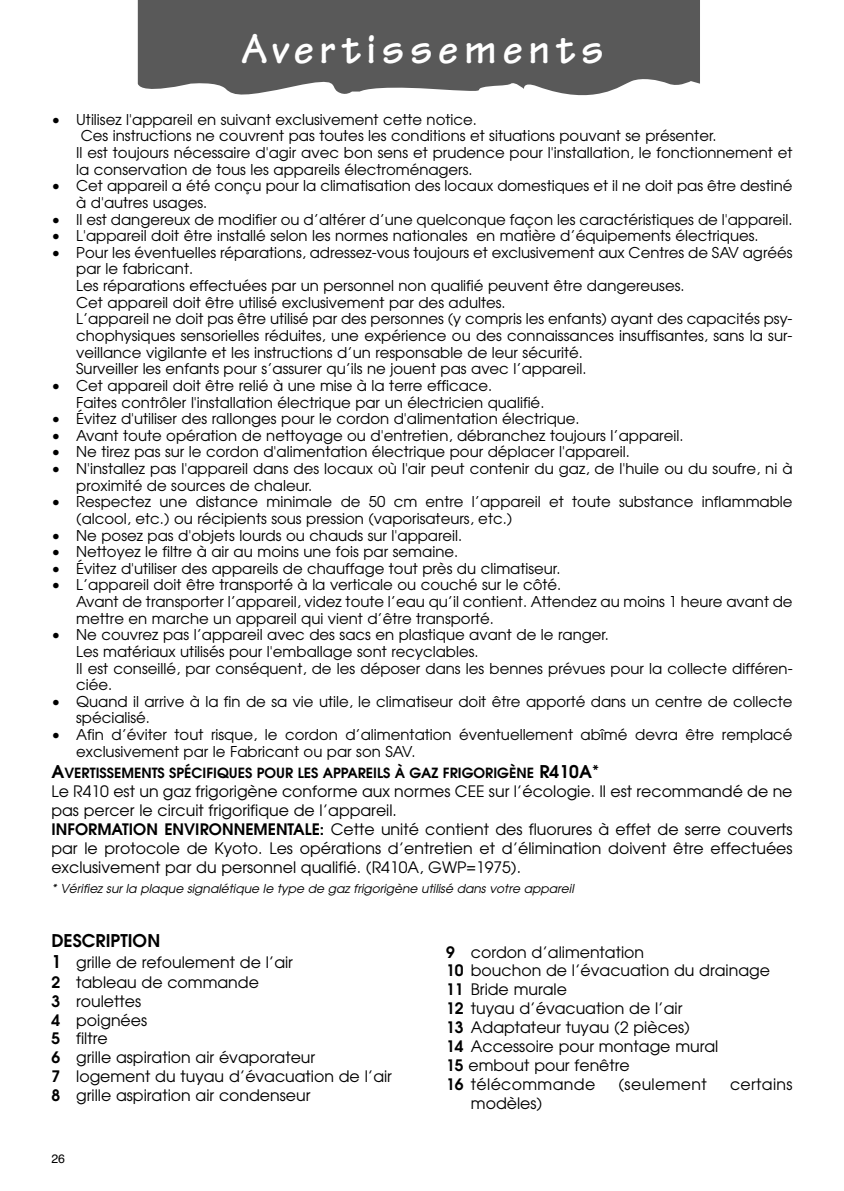
<style>
.page{position:relative;width:844px;height:1191px;background:#fff}
.page>*{position:absolute;margin:0;border:0;box-sizing:border-box;transform-origin:0 0}
.t1{font:700 43.75px "Tekton";letter-spacing:.125em;color:#fff}
.t2{font:600 17.5px "Avant Garde";color:#000}
.t3{font:15.75px/18.9px "Avant Garde";color:#000}
.t4{font:15.75px "Avant Garde";letter-spacing:.02em;color:#000}
.t5{font:14.88px/16.6px "Avant Garde";color:#000}
.t6{font:600 14px "Avant Garde";color:#000}
.t7{font:italic 12.25px "Avant Garde";color:#000}
.t8{font:12.25px "Helvetica";color:#000}
.s1{font-size:17.5px}
.s2{font-weight:600}
.s3{font-weight:600;font-size:17.5px}
</style>
<div class="page">
<svg style="left:138px;top:0;width:561px;height:96px;background:#676767"></svg>
<h1 class="t1" style="left:240px;top:34px;width:364px">Avertissements</h1>
<p class="t5" style="left:51px;top:112px;width:427px">• Utilisez l'appareil en suivant exclusivement cette notice.</p>
<p class="t5" style="left:81px;top:129px;width:637px">Ces instructions ne couvrent pas toutes les conditions et situations pouvant se présenter.</p>
<p class="t5" style="left:76px;top:146px;width:717px">Il est toujours nécessaire d'agir avec bon sens et prudence pour l'installation, le fonctionnement et</p>
<p class="t5" style="left:76px;top:162px;width:398px">la conservation de tous les appareils électroménagers.</p>
<p class="t5" style="left:76px;top:179px;width:717px;text-indent:-25px">• Cet appareil a été conçu pour la climatisation des locaux domestiques et il ne doit pas être destiné à d'autres usages.</p>
<p class="t5" style="left:51px;top:212px;width:742px">• Il est dangereux de modifier ou d’altérer d’une quelconque façon les caractéristiques de l'appareil.</p>
<p class="t5" style="left:51px;top:229px;width:708px">• L'appareil doit être installé selon les normes nationales en matière d’équipements électriques.</p>
<p class="t5" style="left:76px;top:245px;width:717px;text-indent:-25px">• Pour les éventuelles réparations, adressez-vous toujours et exclusivement aux Centres de SAV agréés par le fabricant.<br>Les réparations effectuées par un personnel non qualifié peuvent être dangereuses.<br>Cet appareil doit être utilisé exclusivement par des adultes.<br>L’appareil ne doit pas être utilisé par des personnes (y compris les enfants) ayant des capacités psy&shy;chophysiques sensorielles réduites, une expérience ou des connaissances insuffisantes, sans la sur&shy;veillance vigilante et les instructions d’un responsable de leur sécurité.<br>Surveiller les enfants pour s’assurer qu’ils ne jouent pas avec l’appareil.</p>
<p class="t5" style="left:76px;top:378px;width:469px;text-indent:-25px">• Cet appareil doit être relié à une mise à la terre efficace.<br>Faites contrôler l'installation électrique par un électricien qualifié.</p>
<p class="t5" style="left:51px;top:412px;width:529px">• Évitez d'utiliser des rallonges pour le cordon d'alimentation électrique.</p>
<p class="t5" style="left:51px;top:428px;width:633px">• Avant toute opération de nettoyage ou d'entretien, débranchez toujours l’appareil.</p>
<p class="t5" style="left:51px;top:445px;width:580px">• Ne tirez pas sur le cordon d'alimentation électrique pour déplacer l'appareil.</p>
<p class="t5" style="left:76px;top:461px;width:717px;text-indent:-25px">• N'installez pas l'appareil dans des locaux où l'air peut contenir du gaz, de l'huile ou du soufre, ni à proximité de sources de chaleur.</p>
<p class="t5" style="left:76px;top:495px;width:717px;text-indent:-25px">• Respectez une distance minimale de 50 cm entre l’appareil et toute substance inflammable (alcool, etc.) ou récipients sous pression (vaporisateurs, etc.)</p>
<p class="t5" style="left:51px;top:528px;width:412px">• Ne posez pas d'objets lourds ou chauds sur l'appareil.</p>
<p class="t5" style="left:51px;top:545px;width:408px">• Nettoyez le filtre à air au moins une fois par semaine.</p>
<p class="t5" style="left:51px;top:561px;width:510px">• Évitez d'utiliser des appareils de chauffage tout près du climatiseur.</p>
<p class="t5" style="left:76px;top:578px;width:717px;text-indent:-25px">• L’appareil doit être transporté à la verticale ou couché sur le côté.<br>Avant de transporter l’appareil, videz toute l’eau qu’il contient. Attendez au moins 1 heure avant de mettre en marche un appareil qui vient d’être transporté.</p>
<p class="t5" style="left:76px;top:628px;width:717px;text-indent:-25px">• Ne couvrez pas l’appareil avec des sacs en plastique avant de le ranger.<br>Les matériaux utilisés pour l'emballage sont recyclables.<br>Il est conseillé, par conséquent, de les déposer dans les bennes prévues pour la collecte différen&shy;ciée.</p>
<p class="t5" style="left:76px;top:694px;width:717px;text-indent:-25px">• Quand il arrive à la fin de sa vie utile, le climatiseur doit être apporté dans un centre de collecte spécialisé.</p>
<p class="t5" style="left:76px;top:727px;width:717px;text-indent:-25px">• Afin d’éviter tout risque, le cordon d’alimentation éventuellement abîmé devra être remplacé exclusivement par le Fabricant ou par son SAV.</p>
<p class="t6" style="left:51px;top:767px;width:549px"><span class="s1">A</span>VERTISSEMENTS SPÉCIFIQUES POUR LES APPAREILS À GAZ FRIGORIGÈNE <span class="s1">R410A*</span></p>
<p class="t3" style="left:51px;top:783px;width:742px">Le R410 est un gaz frigorigène conforme aux normes CEE sur l’écologie. Il est recommandé de ne pas percer le circuit frigorifique de l’appareil.<br><span class="s2">INFORMATION ENVIRONNEMENTALE:</span> Cette unité contient des fluorures à effet de serre couverts par le protocole de Kyoto. Les opérations d’entretien et d’élimination doivent être effectuées exclusivement par du personnel qualifié. (R410A, GWP=1975).</p>
<p class="t7" style="left:51px;top:884px;width:526px">* Vérifiez sur la plaque signalétique le type de gaz frigorigène utilisé dans votre appareil</p>
<p class="t2" style="left:51px;top:934px;width:110px">DESCRIPTION</p>
<p class="t3" style="left:51px;top:954px;width:342px"><span class="s3">1</span> grille de refoulement de l’air<br><span class="s2">2</span> tableau de commande<br><span class="s2">3</span> roulettes<br><span class="s2">4</span> poignées<br><span class="s2">5</span> filtre<br><span class="s2">6</span> grille aspiration air évaporateur<br><span class="s2">7</span> logement du tuyau d’évacuation de l’air<br><span class="s2">8</span> grille aspiration air condenseur</p>
<p class="t3" style="left:446px;top:943px;width:325px"><span class="s2">9</span> cordon d’alimentation<br><span class="s2">10</span> bouchon de l’évacuation du drainage<br><span class="s2">11</span> Bride murale<br><span class="s2">12</span> tuyau d’évacuation de l’air<br><span class="s2">13</span> Adaptateur tuyau (2 pièces)<br><span class="s2">14</span> Accessoire pour montage mural<br><span class="s2">15</span> embout pour fenêtre<br><span class="s2">16</span> télécommande</p>
<p class="t4" style="left:618px;top:1078px;width:90px">(seulement</p>
<p class="t4" style="left:729px;top:1078px;width:64px">certains</p>
<p class="t3" style="left:471px;top:1095px;width:73px">modèles)</p>
<p class="t8" style="left:51px;top:1154px;width:15px">26</p>
</div>
